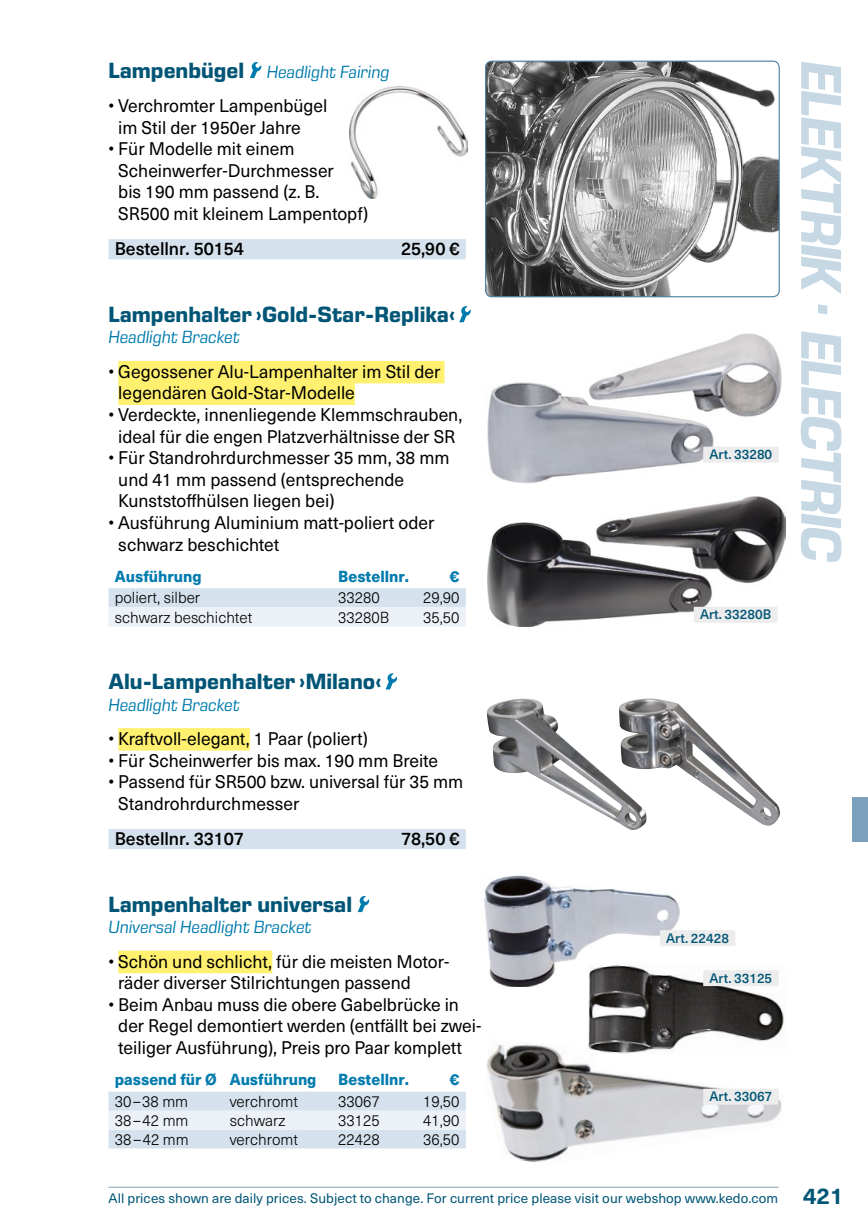
<style>
.page{position:relative;width:868px;height:1225px;background:#fff}
.page>*{position:absolute;margin:0;border:0;box-sizing:border-box;transform-origin:0 0}
.t1{font:italic 700 58.5px "Eurostile Next Pro";letter-spacing:-.02em;color:#c7d8e5}
.t2{font:700 22.5px "Eurostile Next Pro";color:#005576}
.t3{font:18px/21.6px "Neue Haas Unica Pro";color:#000}
.t4{font:italic 18px "Eurostile Next Pro";color:#007bad}
.t5{font:500 18px "Neue Haas Unica Pro";letter-spacing:-.005em;color:#000}
.t6{font:300 15.75px "Neue Haas Unica Pro";color:#000}
.t7{font:800 15.75px "Neue Haas Unica Pro";color:#007bad}
.t8{font:13.5px "Neue Haas Unica Pro";letter-spacing:.005em;color:#005576}
.t9{font:500 13.5px "Neue Haas Unica Pro";color:#005576}
.s1{font-weight:700;font-style:normal;font-size:22.5px;color:#005576}
.s2{font-weight:700;font-size:22.5px}
</style>
<div class="page">
<hr style="left:108px;top:1186px;width:670px;height:1px;background:#4a7f9f">
<div style="left:851px;top:797px;width:16px;height:44px;background:#7ba0bb"></div>
<div style="left:118px;top:950px;width:154px;height:23px;background:#fff16f"></div>
<svg style="left:357px;top:896px;width:12px;height:16px"></svg>
<svg style="left:108px;top:1091px;width:358px;height:57px;background:#dde6ef"></svg>
<img style="left:483px;top:875px;width:197px;height:112px">
<img style="left:486px;top:1044px;width:296px;height:118px">
<img style="left:588px;top:963px;width:196px;height:90px">
<div style="left:703px;top:970px;width:75px;height:16px;background:#ececec"></div>
<div style="left:703px;top:1088px;width:75px;height:16px;background:#ececec"></div>
<div style="left:118px;top:728px;width:132px;height:22px;background:#fff16f"></div>
<svg style="left:385px;top:673px;width:12px;height:16px"></svg>
<div style="left:108px;top:829px;width:358px;height:20px;background:#d5e1ec"></div>
<img style="left:486px;top:698px;width:294px;height:132px">
<img style="left:487px;top:333px;width:295px;height:150px">
<div style="left:118px;top:361px;width:326px;height:22px;background:#fff16f"></div>
<div style="left:118px;top:382px;width:237px;height:23px;background:#fff16f"></div>
<svg style="left:459px;top:306px;width:11px;height:16px"></svg>
<svg style="left:108px;top:588px;width:358px;height:38px;background:#e0e9f1"></svg>
<img style="left:487px;top:496px;width:298px;height:130px">
<div style="left:703px;top:446px;width:75px;height:16px;background:#ececec"></div>
<div style="left:693px;top:607px;width:84px;height:16px;background:#ececec"></div>
<div style="left:659px;top:930px;width:76px;height:16px;background:#ececec"></div>
<svg style="left:250px;top:62px;width:11px;height:16px"></svg>
<div style="left:108px;top:239px;width:358px;height:20px;background:#d5e1ec"></div>
<img style="left:349px;top:86px;width:118px;height:113px">
<img style="left:485px;top:61px;width:294px;height:236px">
<div style="left:485px;top:61px;width:294px;height:236px;border:1px solid #4a7f9f;border-radius:6px"></div>
<p class="t4" style="left:108px;top:62px;width:282px"><span class="s1">Lampenbügel</span> Headlight Fairing</p>
<p class="t3" style="left:118px;top:95px;width:210px;text-indent:-10px">• Verchromter Lampenbügel im Stil der 1950er Jahre</p>
<p class="t3" style="left:118px;top:138px;width:251px;text-indent:-10px">• Für Modelle mit einem<br>Scheinwerfer-Durchmesser<br>bis 190 mm passend (z. B.<br>SR500 mit kleinem Lampentopf)</p>
<p class="t5" style="left:115px;top:238px;width:131px">Bestellnr. 50154</p>
<p class="t5" style="left:401px;top:238px;width:60px">25,90 €</p>
<p class="t2" style="left:108px;top:301px;width:349px">Lampenhalter ›Gold-Star-Replika‹</p>
<p class="t4" style="left:108px;top:328px;width:133px">Headlight Bracket</p>
<p class="t3" style="left:118px;top:361px;width:323px;text-indent:-10px">• Gegossener Alu-Lampenhalter im Stil der legendären Gold-Star-Modelle</p>
<p class="t3" style="left:108px;top:404px;width:355px;text-align:center">• Verdeckte, innenliegende Klemmschrauben, ideal für die engen Platzverhältnisse der SR</p>
<p class="t3" style="left:118px;top:447px;width:332px;text-indent:-10px">• Für Standrohrdurchmesser 35 mm, 38 mm und 41 mm passend (entsprechende<br>Kunststoffhülsen liegen bei)</p>
<p class="t3" style="left:118px;top:512px;width:317px;text-indent:-10px">• Ausführung Aluminium matt-poliert oder schwarz beschichtet</p>
<p class="t7" style="left:115px;top:566px;width:88px">Ausführung</p>
<p class="t7" style="left:338px;top:566px;width:72px">Bestellnr.</p>
<p class="t7" style="left:450px;top:566px;width:11px">€</p>
<p class="t6" style="left:115px;top:588px;width:87px">poliert, silber</p>
<p class="t6" style="left:338px;top:588px;width:43px">33280</p>
<p class="t6" style="left:423px;top:588px;width:38px">29,90</p>
<p class="t6" style="left:115px;top:607px;width:139px">schwarz beschichtet</p>
<p class="t6" style="left:338px;top:607px;width:52px">33280B</p>
<p class="t6" style="left:423px;top:607px;width:38px">35,50</p>
<p class="t2" style="left:108px;top:668px;width:275px">Alu-Lampenhalter ›Milano‹</p>
<p class="t4" style="left:108px;top:695px;width:133px">Headlight Bracket</p>
<p class="t3" style="left:108px;top:728px;width:261px">• Kraftvoll-elegant, 1 Paar (poliert)</p>
<p class="t3" style="left:108px;top:749px;width:331px">• Für Scheinwerfer bis max. 190 mm Breite</p>
<p class="t3" style="left:118px;top:771px;width:346px;text-indent:-10px">• Passend für SR500 bzw. universal für 35 mm<br>Standrohrdurchmesser</p>
<p class="t5" style="left:115px;top:827px;width:131px">Bestellnr. 33107</p>
<p class="t5" style="left:401px;top:827px;width:60px">78,50 €</p>
<p class="t2" style="left:108px;top:891px;width:245px">Lampenhalter universal</p>
<p class="t4" style="left:108px;top:917px;width:204px">Universal Headlight Bracket</p>
<p class="t3" style="left:118px;top:950px;width:331px;text-indent:-10px">• Schön und schlicht, für die meisten Motor&shy;räder diverser Stilrichtungen passend</p>
<p class="t3" style="left:118px;top:994px;width:363px;text-indent:-10px">• Beim Anbau muss die obere Gabelbrücke in der Regel demontiert werden (entfällt bei zwei&shy;teiliger Ausführung), Preis pro Paar komplett</p>
<p class="t7" style="left:115px;top:1069px;width:203px">passend für Ø Ausführung</p>
<p class="t7" style="left:338px;top:1069px;width:72px">Bestellnr.</p>
<p class="t7" style="left:450px;top:1069px;width:11px">€</p>
<p class="t6" style="left:115px;top:1092px;width:75px">30–38 mm</p>
<p class="t6" style="left:230px;top:1092px;width:70px">verchromt</p>
<p class="t6" style="left:338px;top:1092px;width:43px">33067</p>
<p class="t6" style="left:423px;top:1092px;width:38px">19,50</p>
<p class="t6" style="left:115px;top:1111px;width:75px">38– 42 mm</p>
<p class="t6" style="left:230px;top:1111px;width:57px">schwarz</p>
<p class="t6" style="left:338px;top:1111px;width:43px">33125</p>
<p class="t6" style="left:423px;top:1111px;width:38px">41,90</p>
<p class="t6" style="left:115px;top:1130px;width:75px">38 – 42 mm</p>
<p class="t6" style="left:230px;top:1130px;width:70px">verchromt</p>
<p class="t6" style="left:338px;top:1130px;width:43px">22428</p>
<p class="t6" style="left:423px;top:1130px;width:38px">36,50</p>
<p class="t9" style="left:709px;top:446px;width:64px">Art. 33280</p>
<p class="t9" style="left:700px;top:606px;width:72px">Art. 33280B</p>
<h1 class="t1" style="left:854px;top:61px;width:495px;rotate:90deg">Elektrik · Electric</h1>
<p class="t9" style="left:666px;top:930px;width:64px">Art. 22428</p>
<p class="t9" style="left:709px;top:969px;width:64px">Art. 33125</p>
<p class="t9" style="left:709px;top:1088px;width:64px">Art. 33067</p>
<p class="t8" style="left:108px;top:1190px;width:736px">All prices shown are daily prices. Subject to change. For current price please visit our webshop www.kedo.com <span class="s2">421</span></p>
</div>
